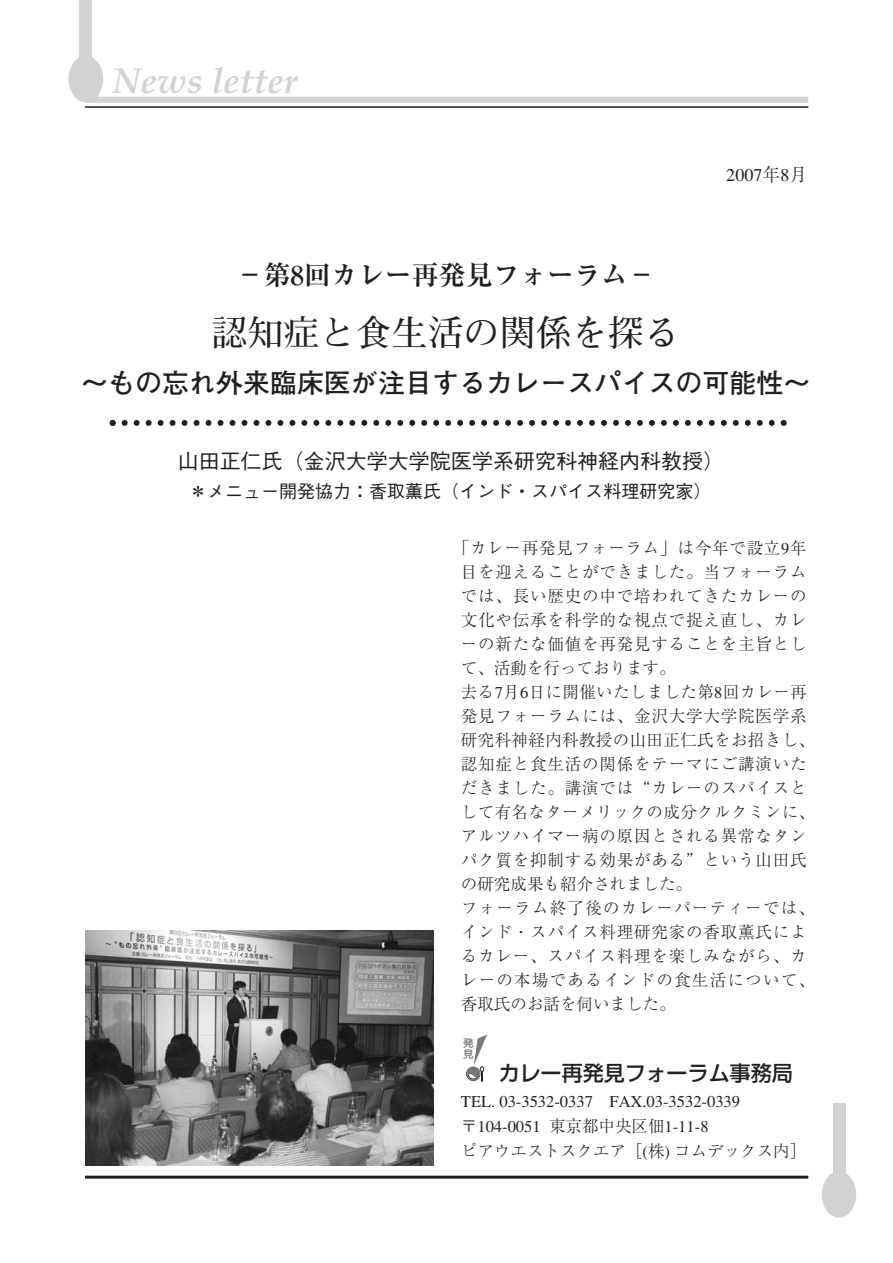
<style>
.page{position:relative;width:893px;height:1263px;background:#fff}
.page>*{position:absolute;margin:0;border:0;box-sizing:border-box;transform-origin:0 0}
.t1{font:700 36px "Futo Min A101";color:#231f20}
.t2{font:italic 700 36px "Palatino";color:#d1d2d4}
.t3{font:700 27px "Futo Go B101";color:#231f20}
.t4{font:700 27px "Ryumin";color:#231f20}
.t5{font:500 21px "Gothic BBB";color:#231f20}
.t6{font:500 21px "Shin Go";color:#231f20}
.t7{font:500 18px "Gothic BBB";color:#231f20}
.t8{font:300 18px "Ryumin";color:#231f20}
.t9{font:300 16.5px/24px "Ryumin";letter-spacing:.05em;color:#231f20}
.t10{font:300 16.5px/24.8px "Ryumin";color:#231f20}
.t11{font:500 10.5px/11.2px "Jun 34";color:#76787b}
</style>
<div class="page">
<div style="left:85px;top:97px;width:723px;height:6px;background:#d1d2d4"></div>
<hr style="left:85px;top:106px;width:723px;height:2px;background:#231f20">
<div style="left:69px;top:56px;width:34px;height:46px;background:#d1d2d4;border-radius:50%"></div>
<div style="left:80px;top:0;width:12px;height:60px;background:#d1d2d4"></div>
<div style="left:821px;top:1171px;width:35px;height:47px;background:#d1d2d4;border-radius:50%"></div>
<div style="left:832px;top:1103px;width:13px;height:72px;background:#d1d2d4"></div>
<hr style="left:85px;top:1176px;width:723px;height:3px;background:#231f20">
<img style="left:86px;top:931px;width:348px;height:234px">
<svg style="left:110px;top:420px;width:676px;height:6px"></svg>
<svg style="left:466px;top:1067px;width:14px;height:14px"></svg>
<svg style="left:468px;top:1035px;width:19px;height:47px"></svg>
<h1 class="t2" style="left:113px;top:67px;width:186px">News letter</h1>
<p class="t8" style="left:726px;top:168px;width:83px">2007年8月</p>
<h2 class="t4" style="left:236px;top:266px;width:420px">－第8回カレー再発見フォーラム－</h2>
<h1 class="t1" style="left:212px;top:320px;width:469px">認知症と食生活の関係を探る</h1>
<h2 class="t3" style="left:81px;top:373px;width:730px">～もの忘れ外来臨床医が注目するカレースパイスの可能性～</h2>
<p class="t5" style="left:178px;top:453px;width:547px">山田正仁氏（金沢大学大学院医学系研究科神経内科教授）</p>
<p class="t7" style="left:189px;top:485px;width:523px">＊メニュー開発協力：香取薫氏（インド・スパイス料理研究家）</p>
<p class="t9" style="left:461px;top:538px;width:355px;text-indent:-8px">「カレー再発見フォーラム」は今年で設立9年目を迎えることができました。当フォーラムでは、長い歴史の中で培われてきたカレーの文化や伝承を科学的な視点で捉え直し、カレーの新たな価値を再発見することを主旨として、活動を行っております。<br>去る7月6日に開催いたしました第8回カレー再発見フォーラムには、金沢大学大学院医学系研究科神経内科教授の山田正仁氏をお招きし、認知症と食生活の関係をテーマにご講演いただきました。講演では“カレーのスパイスとして有名なターメリックの成分クルクミンに、アルツハイマー病の原因とされる異常なタンパク質を抑制する効果がある”という山田氏の研究成果も紹介されました。<br>フォーラム終了後のカレーパーティーでは、インド・スパイス料理研究家の香取薫氏によるカレー、スパイス料理を楽しみながら、カレーの本場であるインドの食生活について、香取氏のお話を伺いました。</p>
<p class="t11" style="left:463px;top:1038px;width:12px">発見</p>
<p class="t6" style="left:498px;top:1065px;width:295px">カレー再発見フォーラム事務局</p>
<p class="t10" style="left:461px;top:1091px;width:347px">TEL. 03-3532-0337 FAX.03-3532-0339〒104-0051 東京都中央区佃1-11-8<br>ピアウエストスクエア［(株) コムデックス内］</p>
</div>
